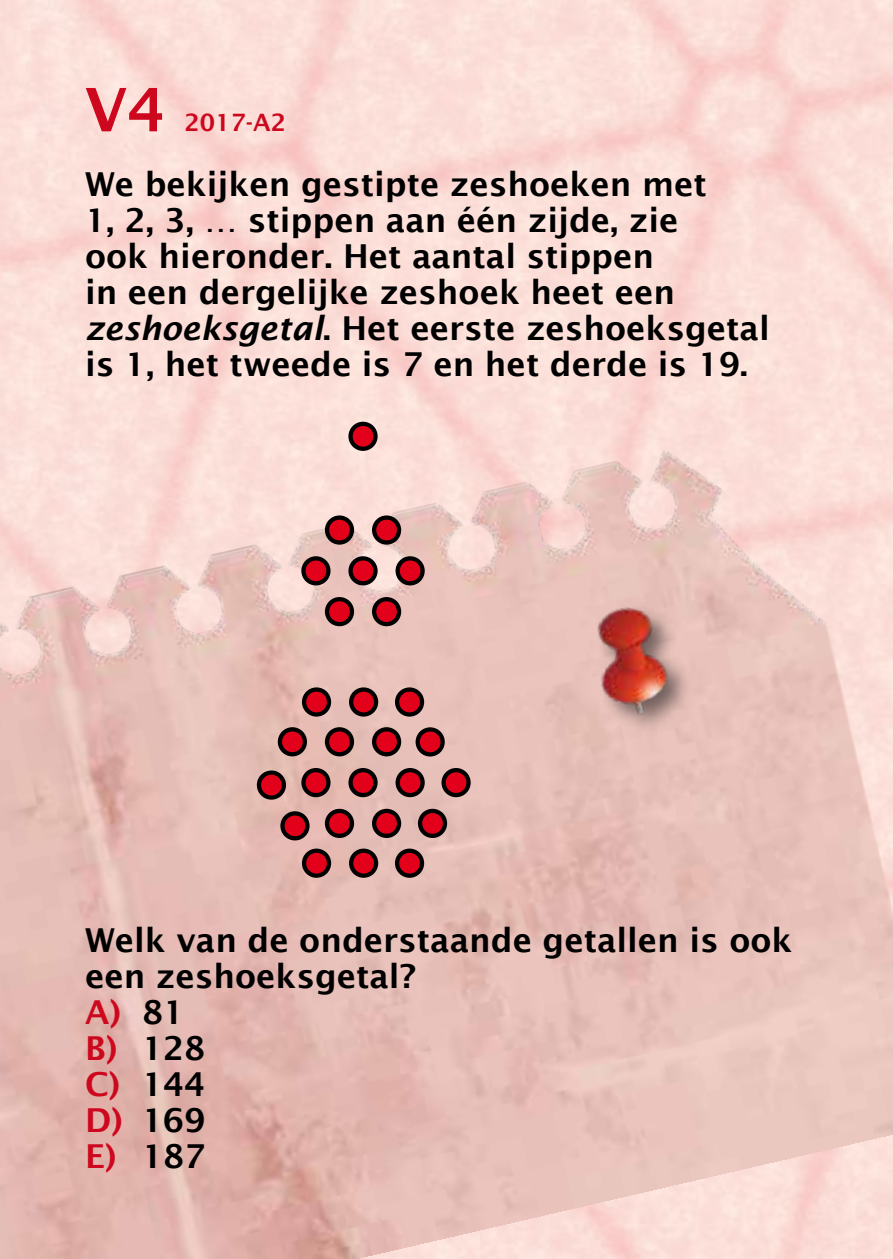
<style>
.page{position:relative;width:893px;height:1259px;background:#fff}
.page>*{position:absolute;margin:0;border:0;box-sizing:border-box;transform-origin:0 0}
.t1{font:600 60px "Lucida Sans";color:#cd071e}
.t2{font:600 33px/36px "Lucida Sans";color:#000}
.t3{font:600 24px "Lucida Sans";color:#cd071e}
.s1{font-style:italic}
.s2{color:#cd071e}
</style>
<div class="page">
<img style="left:0;top:422px;width:893px;height:837px">
<img style="left:549px;top:586px;width:155px;height:158px">
<svg style="left:327px;top:517px;width:25px;height:25px"></svg>
<div style="left:325px;top:515px;width:29px;height:29px;border:4px solid #000;border-radius:50%"></div>
<svg style="left:327px;top:729px;width:25px;height:25px"></svg>
<div style="left:325px;top:727px;width:29px;height:29px;border:4px solid #000;border-radius:50%"></div>
<svg style="left:304px;top:689px;width:25px;height:25px"></svg>
<div style="left:302px;top:687px;width:29px;height:29px;border:4px solid #000;border-radius:50%"></div>
<svg style="left:304px;top:850px;width:25px;height:25px"></svg>
<div style="left:302px;top:848px;width:29px;height:30px;border:4px solid #000;border-radius:50%"></div>
<svg style="left:280px;top:729px;width:25px;height:25px"></svg>
<div style="left:278px;top:727px;width:29px;height:29px;border:4px solid #000;border-radius:50%"></div>
<svg style="left:327px;top:599px;width:25px;height:25px"></svg>
<div style="left:325px;top:597px;width:29px;height:29px;border:4px solid #000;border-radius:50%"></div>
<svg style="left:327px;top:811px;width:25px;height:25px"></svg>
<div style="left:325px;top:809px;width:29px;height:29px;border:4px solid #000;border-radius:50%"></div>
<svg style="left:282px;top:813px;width:25px;height:25px"></svg>
<div style="left:280px;top:811px;width:30px;height:29px;border:4px solid #000;border-radius:50%"></div>
<svg style="left:374px;top:517px;width:25px;height:25px"></svg>
<div style="left:372px;top:515px;width:29px;height:29px;border:4px solid #000;border-radius:50%"></div>
<svg style="left:374px;top:729px;width:25px;height:25px"></svg>
<div style="left:372px;top:727px;width:29px;height:29px;border:4px solid #000;border-radius:50%"></div>
<svg style="left:397px;top:689px;width:25px;height:25px"></svg>
<div style="left:395px;top:687px;width:29px;height:29px;border:4px solid #000;border-radius:50%"></div>
<svg style="left:397px;top:850px;width:25px;height:25px"></svg>
<div style="left:395px;top:848px;width:29px;height:30px;border:4px solid #000;border-radius:50%"></div>
<svg style="left:351px;top:689px;width:25px;height:25px"></svg>
<div style="left:349px;top:687px;width:29px;height:29px;border:4px solid #000;border-radius:50%"></div>
<svg style="left:351px;top:850px;width:25px;height:25px"></svg>
<div style="left:349px;top:848px;width:29px;height:30px;border:4px solid #000;border-radius:50%"></div>
<svg style="left:374px;top:599px;width:25px;height:25px"></svg>
<div style="left:372px;top:597px;width:29px;height:29px;border:4px solid #000;border-radius:50%"></div>
<svg style="left:374px;top:811px;width:25px;height:25px"></svg>
<div style="left:372px;top:809px;width:29px;height:29px;border:4px solid #000;border-radius:50%"></div>
<svg style="left:420px;top:811px;width:25px;height:25px"></svg>
<div style="left:418px;top:809px;width:29px;height:29px;border:4px solid #000;border-radius:50%"></div>
<svg style="left:398px;top:558px;width:25px;height:25px"></svg>
<div style="left:396px;top:556px;width:29px;height:29px;border:4px solid #000;border-radius:50%"></div>
<svg style="left:398px;top:770px;width:25px;height:25px"></svg>
<div style="left:396px;top:768px;width:29px;height:29px;border:4px solid #000;border-radius:50%"></div>
<svg style="left:444px;top:770px;width:25px;height:25px"></svg>
<div style="left:441px;top:768px;width:30px;height:29px;border:4px solid #000;border-radius:50%"></div>
<svg style="left:418px;top:729px;width:25px;height:25px"></svg>
<div style="left:416px;top:727px;width:29px;height:29px;border:4px solid #000;border-radius:50%"></div>
<svg style="left:303px;top:558px;width:25px;height:25px"></svg>
<div style="left:301px;top:556px;width:30px;height:29px;border:4px solid #000;border-radius:50%"></div>
<svg style="left:303px;top:770px;width:25px;height:25px"></svg>
<div style="left:301px;top:768px;width:30px;height:29px;border:4px solid #000;border-radius:50%"></div>
<svg style="left:259px;top:772px;width:25px;height:25px"></svg>
<div style="left:257px;top:770px;width:29px;height:29px;border:4px solid #000;border-radius:50%"></div>
<svg style="left:351px;top:558px;width:24px;height:25px"></svg>
<div style="left:348px;top:556px;width:30px;height:29px;border:4px solid #000;border-radius:50%"></div>
<svg style="left:351px;top:770px;width:24px;height:25px"></svg>
<div style="left:348px;top:768px;width:30px;height:29px;border:4px solid #000;border-radius:50%"></div>
<svg style="left:351px;top:424px;width:24px;height:25px"></svg>
<div style="left:348px;top:422px;width:30px;height:29px;border:4px solid #000;border-radius:50%"></div>
<h1 class="t1" style="left:85px;top:76px;width:82px">V4</h1>
<p class="t3" style="left:184px;top:109px;width:103px">2017-A2</p>
<p class="t2" style="left:85px;top:166px;width:686px">We bekijken gestipte zeshoeken met<br>1, 2, 3, … stippen aan één zijde, zie<br>ook hieronder. Het aantal stippen<br>in een dergelijke zeshoek heet een <span class="s1">zeshoeksgetal</span>. Het eerste zeshoeksgetal is 1, het tweede is 7 en het derde is 19.</p>
<p class="t2" style="left:85px;top:922px;width:709px">Welk van de onderstaande getallen is ook een zeshoeksgetal?<br><span class="s2">A)</span> 81<br><span class="s2">B)</span> 128<br><span class="s2">C)</span> 144<br><span class="s2">D)</span> 169<br><span class="s2">E)</span> 187</p>
</div>
